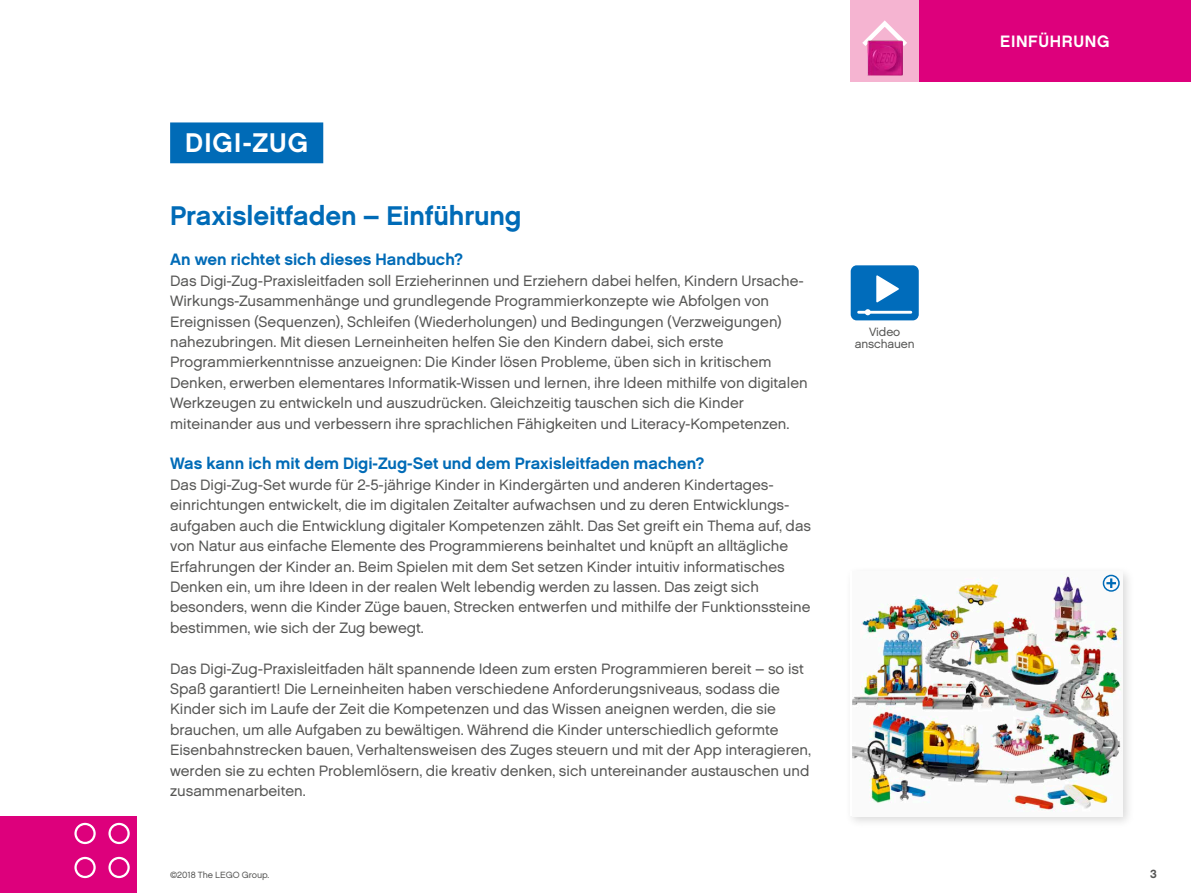
<style>
.page{position:relative;width:1191px;height:893px;background:#fff}
.page>*{position:absolute;margin:0;border:0;box-sizing:border-box;transform-origin:0 0}
.t1{font:700 27px "LEGO Chalet 60";letter-spacing:-.005em;color:#006bb7}
.t2{font:700 27px "LEGO Chalet 60";letter-spacing:.04em;color:#fff}
.t3{font:700 16.5px "LEGO Chalet 60";color:#006bb7}
.t4{font:700 16.5px "LEGO Chalet 60";letter-spacing:.04em;color:#fff}
.t5{font:15px/20.4px "LEGO Chalet 60";color:#555554}
.t6{font:12px/12px "LEGO Chalet 60";letter-spacing:-.01em;color:#555554;text-align:center}
.t7{font:700 12px "LEGO Chalet 60";color:#555554}
.t8{font:9px "LEGO Chalet 60";color:#555554}
</style>
<div class="page">
<div style="left:0;top:816px;width:136px;height:77px;background:#dd007c"></div>
<div style="left:918px;top:0;width:273px;height:82px;background:#dd007c"></div>
<div style="left:850px;top:0;width:68px;height:82px;background:#f5b4d1"></div>
<svg style="left:862px;top:20px;width:45px;height:31px"></svg>
<img style="left:867px;top:40px;width:35px;height:36px">
<div style="left:844px;top:565px;width:291px;height:263px;background:#000;opacity:.15"></div>
<div style="left:172px;top:124px;width:150px;height:38px;background:#006bb7"></div>
<div style="left:170px;top:122px;width:153px;height:41px;border:3px solid #006bb7"></div>
<svg style="left:74px;top:857px;width:22px;height:21px"></svg>
<svg style="left:74px;top:823px;width:22px;height:21px"></svg>
<svg style="left:108px;top:857px;width:22px;height:21px"></svg>
<svg style="left:108px;top:823px;width:22px;height:21px"></svg>
<img style="left:853px;top:571px;width:270px;height:245px">
<div style="left:1102px;top:575px;width:17px;height:17px;border:2px solid #006bb7;border-radius:50%"></div>
<svg style="left:1106px;top:578px;width:10px;height:10px"></svg>
<div style="left:850px;top:265px;width:68px;height:55px;background:#006cbb;border-radius:6px"></div>
<svg style="left:876px;top:275px;width:23px;height:28px"></svg>
<hr style="left:858px;top:311px;width:53px;height:3px;background:#fff">
<svg style="left:864px;top:309px;width:6px;height:6px"></svg>
<h1 class="t2" style="left:185px;top:126px;width:124px">DIGI-ZUG</h1>
<h1 class="t1" style="left:170px;top:198px;width:353px">Praxisleitfaden – Einführung</h1>
<p class="t3" style="left:170px;top:249px;width:295px">An wen richtet sich dieses Handbuch?</p>
<p class="t5" style="left:170px;top:270px;width:639px">Das Digi-Zug-Praxisleitfaden soll Erzieherinnen und Erziehern dabei helfen, Kindern Ursache-Wirkungs-Zusammenhänge und grundlegende Programmierkonzepte wie Abfolgen von Ereignissen (Sequenzen), Schleifen (Wiederholungen) und Bedingungen (Verzweigungen) nahezubringen. Mit diesen Lerneinheiten helfen Sie den Kindern dabei, sich erste Programmierkenntnisse anzueignen: Die Kinder lösen Probleme, üben sich in kritischem Denken, erwerben elementares Informatik-Wissen und lernen, ihre Ideen mithilfe von digitalen Werkzeugen zu entwickeln und auszudrücken. Gleichzeitig tauschen sich die Kinder miteinander aus und verbessern ihre sprachlichen Fähigkeiten und Literacy-Kompetenzen.</p>
<p class="t3" style="left:170px;top:453px;width:536px">Was kann ich mit dem Digi-Zug-Set und dem Praxisleitfaden machen?</p>
<p class="t5" style="left:170px;top:474px;width:642px">Das Digi-Zug-Set wurde für 2-5-jährige Kinder in Kindergärten und anderen Kindertages&shy;einrichtungen entwickelt, die im digitalen Zeitalter aufwachsen und zu deren Entwicklungs&shy;aufgaben auch die Entwicklung digitaler Kompetenzen zählt. Das Set greift ein Thema auf, das von Natur aus einfache Elemente des Programmierens beinhaltet und knüpft an alltägliche Erfahrungen der Kinder an. Beim Spielen mit dem Set setzen Kinder intuitiv informatisches Denken ein, um ihre Ideen in der realen Welt lebendig werden zu lassen. Das zeigt sich besonders, wenn die Kinder Züge bauen, Strecken entwerfen und mithilfe der Funktionssteine bestimmen, wie sich der Zug bewegt.</p>
<p class="t5" style="left:170px;top:658px;width:642px">Das Digi-Zug-Praxisleitfaden hält spannende Ideen zum ersten Programmieren bereit – so ist Spaß garantiert! Die Lerneinheiten haben verschiedene Anforderungsniveaus, sodass die Kinder sich im Laufe der Zeit die Kompetenzen und das Wissen aneignen werden, die sie brauchen, um alle Aufgaben zu bewältigen. Während die Kinder unterschiedlich geformte Eisenbahnstrecken bauen, Verhaltensweisen des Zuges steuern und mit der App interagieren, werden sie zu echten Problemlösern, die kreativ denken, sich untereinander austauschen und zusammenarbeiten.</p>
<p class="t6" style="left:854px;top:325px;width:61px">Video anschauen</p>
<p class="t4" style="left:1000px;top:30px;width:111px">EINFÜHRUNG</p>
<p class="t8" style="left:170px;top:869px;width:101px">©2018 The LEGO Group.</p>
<p class="t7" style="left:1150px;top:866px;width:8px">3</p>
</div>
